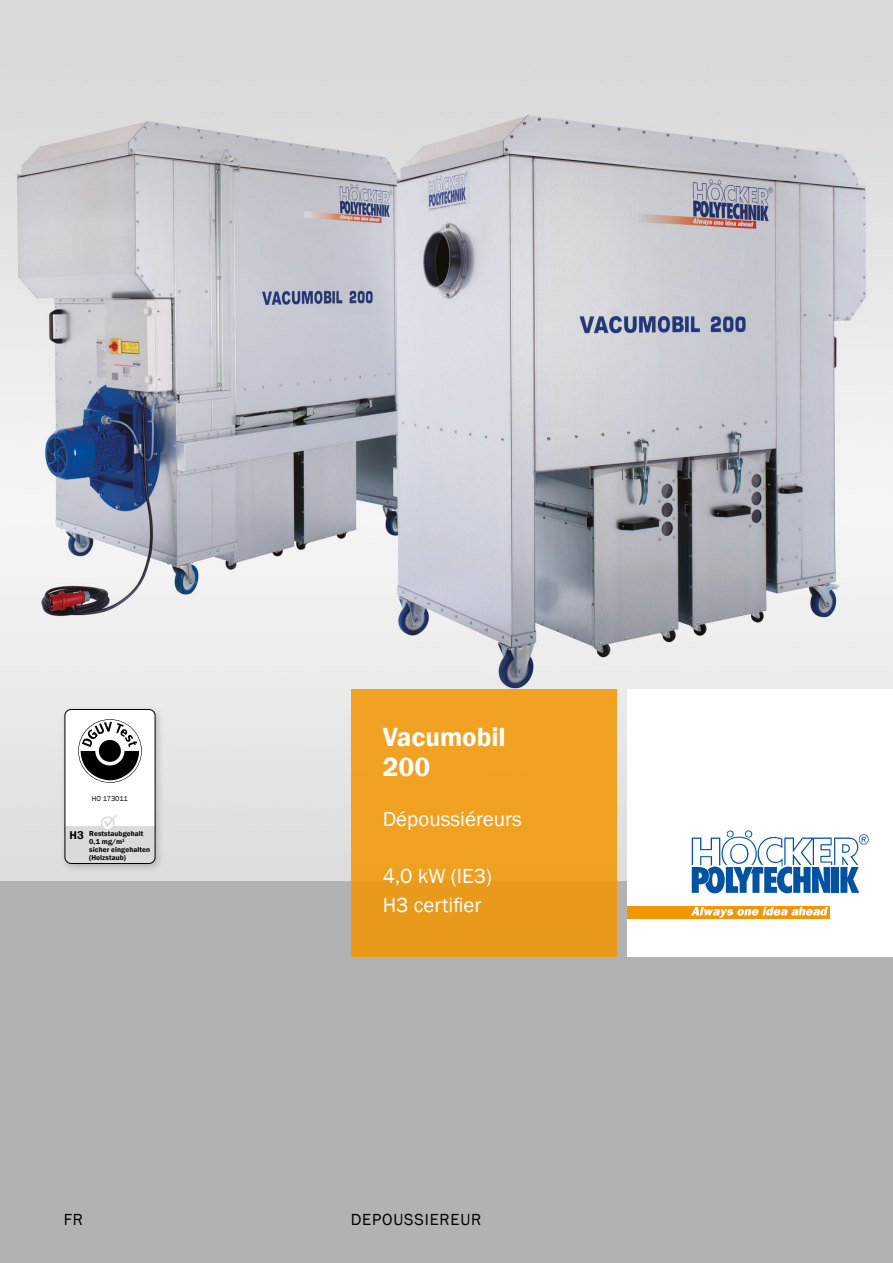
<style>
.page{position:relative;width:893px;height:1263px;background:#b3b2b2}
.page>*{position:absolute;margin:0;border:0;box-sizing:border-box;transform-origin:0 0}
.t1{font:600 27px/30px "Franklin Gothic";color:#fff}
.t2{font:21px/28.5px "Franklin Gothic";color:#fff}
.t3{font:16.5px "Franklin Gothic";letter-spacing:.05em;color:#000}
.t4{font:600 11.55px "Franklin Gothic";color:#000}
.t5{font:600 7.35px/8.1px "Franklin Gothic";letter-spacing:.01em;color:#000}
.t6{font:7.35px "Franklin Gothic";letter-spacing:-.01em;color:#000}
</style>
<div class="page">
<img style="left:0;top:0;width:893px;height:880px">
<div style="left:351px;top:689px;width:266px;height:268px;background:#f1a122"></div>
<div style="left:627px;top:689px;width:266px;height:268px;background:#fff"></div>
<svg style="left:692px;top:830px;width:177px;height:63px"></svg>
<div style="left:627px;top:906px;width:202px;height:12px;background:#f49600"></div>
<svg style="left:691px;top:907px;width:137px;height:11px"></svg>
<div style="left:60px;top:704px;width:104px;height:169px;background:#000;opacity:.2"></div>
<div style="left:65px;top:709px;width:90px;height:154px;background:#fff;border-radius:6px"></div>
<svg style="left:78px;top:719px;width:64px;height:64px"></svg>
<div style="left:65px;top:709px;width:90px;height:155px;border:1px solid #000;border-radius:6px"></div>
<svg style="left:65px;top:814px;width:90px;height:49px"></svg>
<p class="t6" style="left:92px;top:793px;width:37px">HO 173011</p>
<p class="t5" style="left:89px;top:830px;width:62px">Reststaubgehalt<br>0,1 mg/m<sup>3<br></sup>sicher eingehalten (Holzstaub)</p>
<h3 class="t4" style="left:70px;top:828px;width:16px">H3</h3>
<h1 class="t1" style="left:383px;top:722px;width:125px">Vacumobil<br>200</h1>
<h2 class="t2" style="left:383px;top:805px;width:141px">Dépoussiéreurs</h2>
<h2 class="t2" style="left:383px;top:862px;width:111px">4,0 kW (IE3)<br>H3 certifier</h2>
<h3 class="t3" style="left:64px;top:1209px;width:21px">FR</h3>
<h3 class="t3" style="left:351px;top:1209px;width:132px">DEPOUSSIEREUR</h3>
</div>
